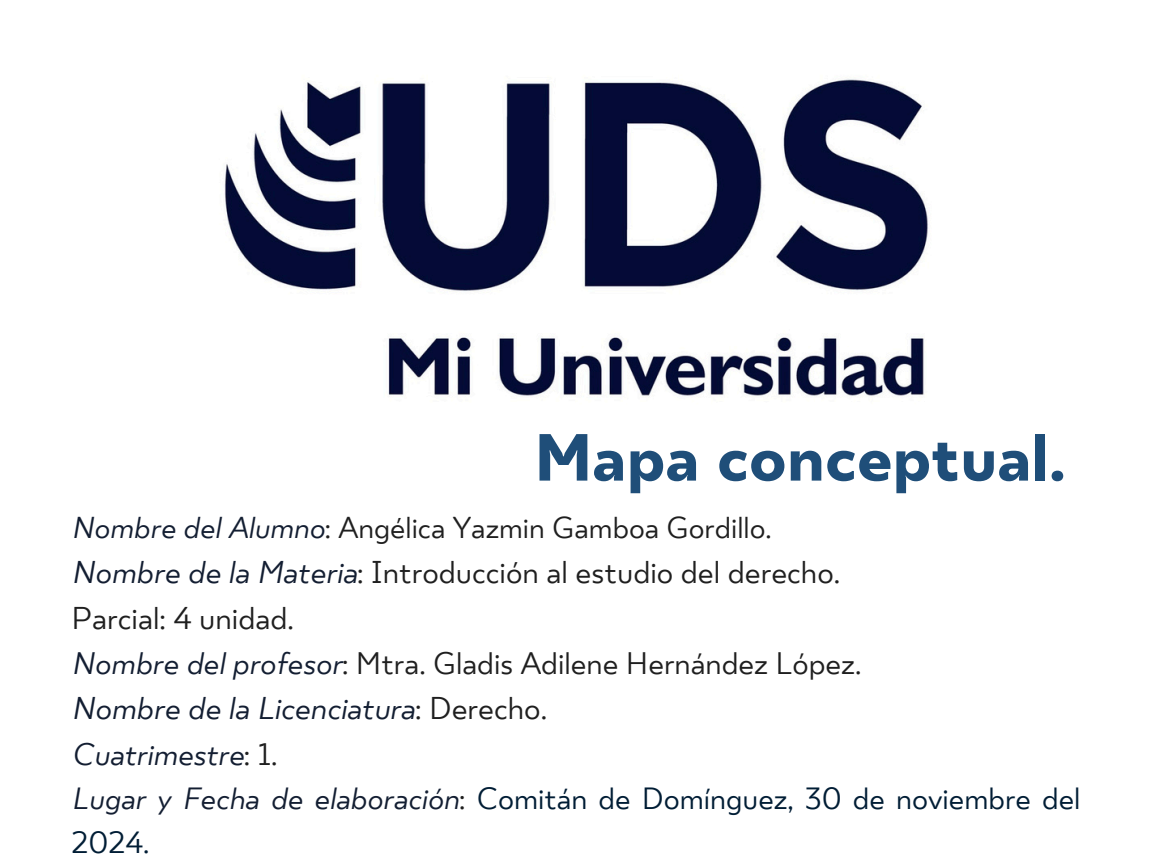
<style>
.page{position:relative;width:1152px;height:864px;background:#fff}
.page>*{position:absolute;margin:0;border:0;box-sizing:border-box;transform-origin:0 0}
.t1{font:700 66.45px "TT Smalls";color:#1f4e79}
.t2{font:30.75px "TT Smalls";color:#1f1f1f}
.t3{font:italic 30.75px "TT Smalls";color:#131e32}
.t4{font:30.3px "TT Smalls";color:#1f1f1f}
.t5{font:italic 30.3px "TT Smalls";color:#131e32}
.t6{font:29.85px/44.2px "TT Smalls";color:#001d35}
.t7{font:29.55px "TT Smalls";color:#1f1f1f}
.s1{font-style:italic;color:#131e32}
.s2{font-style:normal;color:#1f1f1f}
.s3{color:#1f1f1f}
</style>
<div class="page">
<img style="left:224px;top:79px;width:704px;height:318px">
<p class="t1" style="left:535px;top:430px;width:533px">Mapa conceptual.</p>
<h1 class="t7" style="left:72px;top:515px;width:702px"><span class="s1">Nombre del Alumno</span>: Angélica Yazmin Gamboa Gordillo.</h1>
<p class="t2" style="left:72px;top:560px;width:770px"><span class="s1">Nombre de la Materia</span>: Introducción al estudio del derecho.</p>
<p class="t2" style="left:72px;top:605px;width:224px">Parcial: 4 unidad.</p>
<p class="t4" style="left:72px;top:651px;width:791px"><span class="s1">Nombre del profesor</span>: Mtra. Gladis Adilene Hernández López.</p>
<p class="t3" style="left:72px;top:696px;width:477px">Nombre de la Licenciatura<span class="s2">: Derecho.</span></p>
<p class="t5" style="left:72px;top:742px;width:207px">Cuatrimestre<span class="s2">: 1.</span></p>
<p class="t6" style="left:72px;top:779px;width:1010px"><span class="s1">Lugar y Fecha de elaboración</span><span class="s3">:</span> Comitán de Domínguez, 30 de noviembre del<br>2024.</p>
</div>
